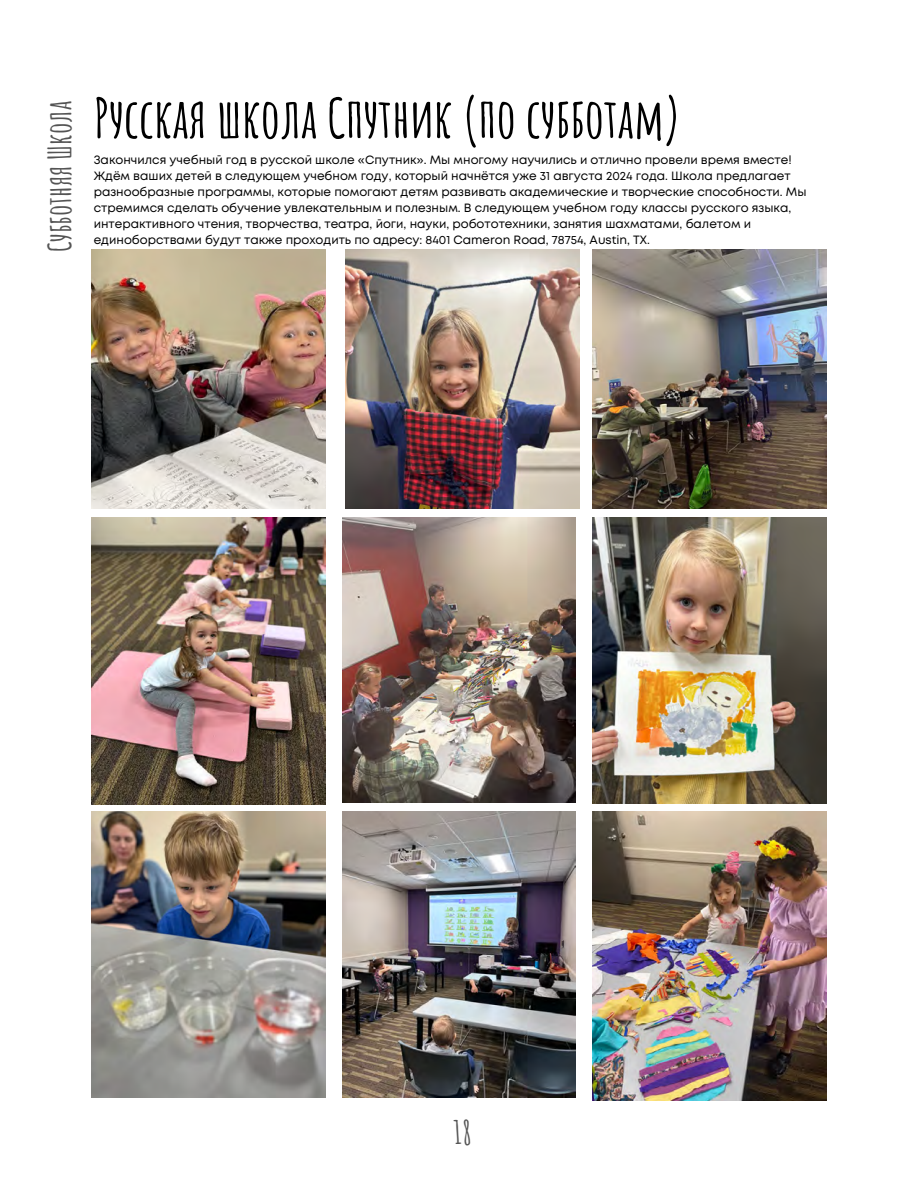
<style>
.page{position:relative;width:918px;height:1188px;background:#fff}
.page>*{position:absolute;margin:0;border:0;box-sizing:border-box;transform-origin:0 0}
.t1{font:700 54px "Amatic SC";color:#000}
.t2{font:700 31.5px "Amatic SC";color:#545454}
.t3{font:12px/16px "Mont";color:#000}
</style>
<div class="page">
<img style="left:92px;top:811px;width:234px;height:287px">
<img style="left:343px;top:811px;width:233px;height:287px">
<img style="left:92px;top:517px;width:234px;height:287px">
<img style="left:592px;top:811px;width:234px;height:289px">
<img style="left:343px;top:517px;width:233px;height:285px">
<img style="left:592px;top:517px;width:234px;height:286px">
<img style="left:346px;top:249px;width:234px;height:260px">
<img style="left:592px;top:249px;width:234px;height:260px">
<img style="left:92px;top:249px;width:234px;height:260px">
<p class="t2" style="left:39px;top:252px;width:153px;rotate:-90deg">Субботняя Школа</p>
<p class="t1" style="left:94px;top:83px;width:589px">Русская школа Спутник (по субботам)</p>
<p class="t3" style="left:94px;top:153px;width:714px">Закончился учебный год в русской школе «Спутник». Мы многому научились и отлично провели время вместе!<br>Ждём ваших детей в следующем учебном году, который начнётся уже 31 августа 2024 года. Школа предлагает разнообразные программы, которые помогают детям развивать академические и творческие способности. Мы стремимся сделать обучение увлекательным и полезным. В следующем учебном году классы русского языка, интерактивного чтения, творчества, театра, йоги, науки, робототехники, занятия шахматами, балетом и единоборствами будут также проходить по адресу: 8401 Cameron Road, 78754, Austin, TX.</p>
<p class="t2" style="left:454px;top:1112px;width:20px">18</p>
</div>
